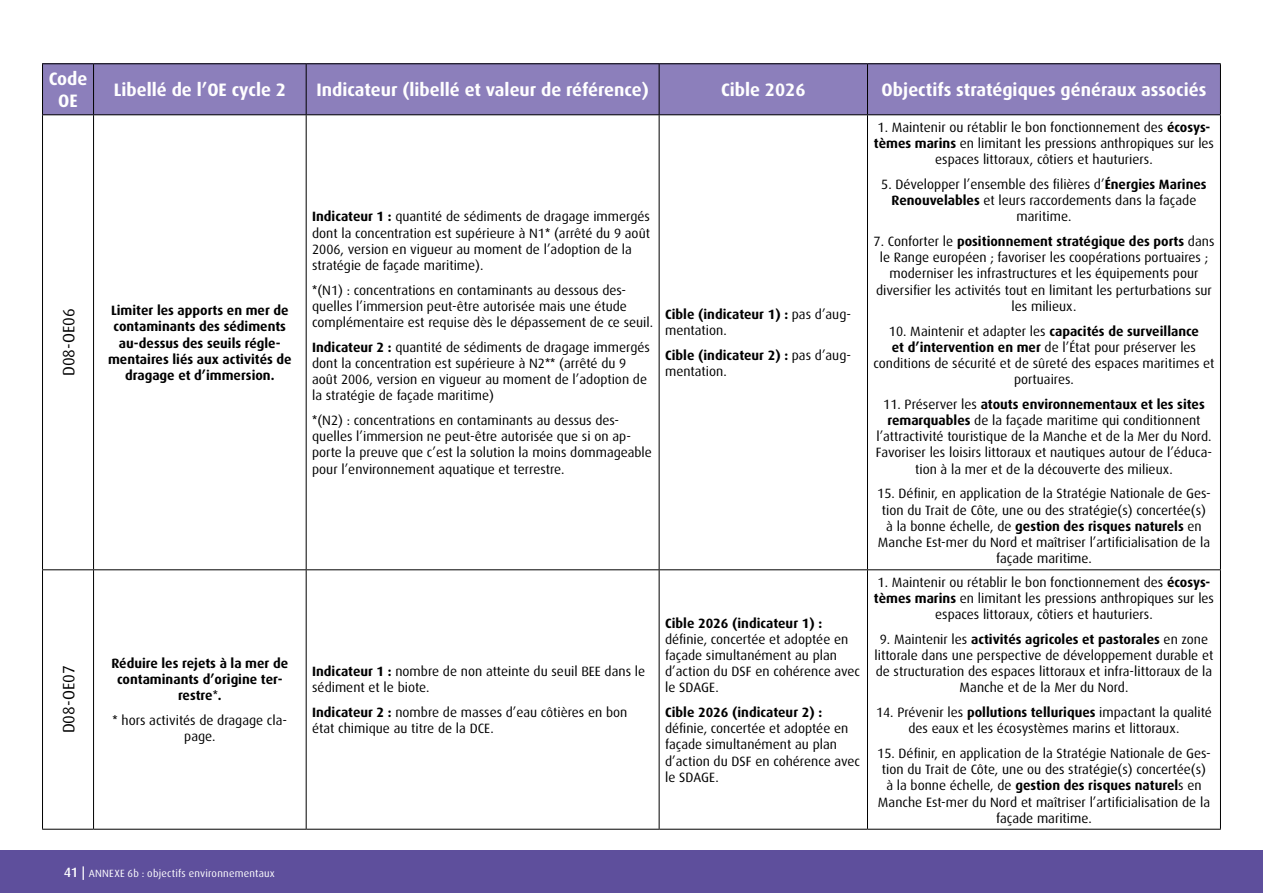
<style>
.page{position:relative;width:1263px;height:893px;background:#fff}
.page>*{position:absolute;margin:0;border:0;box-sizing:border-box;transform-origin:0 0}
.t1{font:700 18px/21.6px "Dax OT";color:#fff;text-align:center}
.t2{font:16.5px "Dax OT";color:#000}
.t3{font:13.5px/16.2px "Dax OT";color:#000;text-align:center}
.t4{font:700 13.5px/16.2px "Dax OT";color:#000;text-align:center}
.t5{font:10.5px "Dax OT";letter-spacing:.02em;color:#fff}
.s1{font-weight:700}
.s2{font-family:"Arial"}
.s3{font-weight:400}
.s4{font-family:"Arial";font-weight:400}
.s5{font-weight:500;font-size:13.5px}
</style>
<div class="page">
<div style="left:0;top:850px;width:1263px;height:43px;background:#5e4f9c"></div>
<div style="left:43px;top:64px;width:51px;height:51px;background:#8c7fbb"></div>
<div style="left:94px;top:64px;width:212px;height:51px;background:#8c7fbb"></div>
<div style="left:306px;top:64px;width:353px;height:51px;background:#8c7fbb"></div>
<div style="left:659px;top:64px;width:208px;height:51px;background:#8c7fbb"></div>
<div style="left:867px;top:64px;width:353px;height:51px;background:#8c7fbb"></div>
<hr style="left:42px;top:63px;width:52px;height:1px;background:#000">
<hr style="left:42px;top:64px;width:1px;height:50px;background:#000">
<hr style="left:94px;top:63px;width:212px;height:1px;background:#000">
<hr style="left:93px;top:64px;width:1px;height:50px;background:#000">
<hr style="left:306px;top:63px;width:353px;height:1px;background:#000">
<hr style="left:306px;top:64px;width:1px;height:50px;background:#000">
<hr style="left:659px;top:63px;width:208px;height:1px;background:#000">
<hr style="left:659px;top:64px;width:1px;height:50px;background:#000">
<hr style="left:867px;top:63px;width:354px;height:1px;background:#000">
<hr style="left:867px;top:64px;width:1px;height:50px;background:#000">
<hr style="left:1220px;top:64px;width:1px;height:50px;background:#000">
<hr style="left:42px;top:114px;width:52px;height:1px;background:#000">
<hr style="left:42px;top:115px;width:1px;height:454px;background:#000">
<hr style="left:94px;top:114px;width:212px;height:1px;background:#000">
<hr style="left:93px;top:115px;width:1px;height:454px;background:#000">
<hr style="left:306px;top:114px;width:353px;height:1px;background:#000">
<hr style="left:306px;top:115px;width:1px;height:454px;background:#000">
<hr style="left:659px;top:114px;width:208px;height:1px;background:#000">
<hr style="left:659px;top:115px;width:1px;height:454px;background:#000">
<hr style="left:867px;top:114px;width:354px;height:1px;background:#000">
<hr style="left:867px;top:115px;width:1px;height:454px;background:#000">
<hr style="left:1220px;top:115px;width:1px;height:454px;background:#000">
<hr style="left:42px;top:569px;width:52px;height:1px;background:#000">
<hr style="left:42px;top:570px;width:1px;height:259px;background:#000">
<hr style="left:94px;top:569px;width:212px;height:1px;background:#000">
<hr style="left:93px;top:570px;width:1px;height:259px;background:#000">
<hr style="left:306px;top:569px;width:353px;height:1px;background:#000">
<hr style="left:306px;top:570px;width:1px;height:259px;background:#000">
<hr style="left:659px;top:569px;width:208px;height:1px;background:#000">
<hr style="left:659px;top:570px;width:1px;height:259px;background:#000">
<hr style="left:867px;top:569px;width:354px;height:1px;background:#000">
<hr style="left:867px;top:570px;width:1px;height:259px;background:#000">
<hr style="left:1220px;top:570px;width:1px;height:259px;background:#000">
<hr style="left:42px;top:829px;width:52px;height:1px;background:#000">
<hr style="left:94px;top:829px;width:212px;height:1px;background:#000">
<hr style="left:306px;top:829px;width:353px;height:1px;background:#000">
<hr style="left:659px;top:829px;width:208px;height:1px;background:#000">
<hr style="left:867px;top:829px;width:354px;height:1px;background:#000">
<p class="t1" style="left:49px;top:68px;width:40px">Code<br>OE</p>
<p class="t1" style="left:114px;top:79px;width:174px">Libellé de l’OE cycle 2</p>
<p class="t1" style="left:316px;top:79px;width:334px">Indicateur (libellé et valeur de référence)</p>
<p class="t1" style="left:721px;top:79px;width:86px">Cible 2026</p>
<p class="t1" style="left:881px;top:79px;width:326px">Objectifs stratégiques généraux associés</p>
<p class="t2" style="left:60px;top:376px;width:69px;rotate:-90deg">D08-OE06</p>
<p class="t4" style="left:108px;top:302px;width:185px">Limiter les apports en mer de contaminants des sédiments au-dessus des seuils régle&shy;mentaires liés aux activités de dragage et d’immersion.</p>
<p class="t3" style="left:312px;top:209px;width:339px;text-align:left"><span class="s1">Indicateur 1 :</span> quantité de sédiments de dragage immergés dont la concentration est supérieure à N1<span class="s2">*</span> (arrêté du 9 août 2006, version en vigueur au moment de l’adoption de la stratégie de façade maritime).</p>
<p class="t3" style="left:312px;top:282px;width:342px;text-align:left"><span class="s2">*</span>(N1) : concentrations en contaminants au dessous des&shy;quelles l’immersion peut-être autorisée mais une étude complémentaire est requise dès le dépassement de ce seuil.</p>
<p class="t3" style="left:312px;top:339px;width:339px;text-align:left"><span class="s1">Indicateur 2 :</span> quantité de sédiments de dragage immergés dont la concentration est supérieure à N2<span class="s2">**</span> (arrêté du 9 août 2006, version en vigueur au moment de l’adoption de</p>
<p class="t3" style="left:312px;top:383px;width:308px;line-height:24.8px;text-align:left">la stratégie de façade maritime)<br><span class="s2">*</span>(N2) : concentrations en contaminants au dessus des-</p>
<p class="t3" style="left:312px;top:429px;width:341px;text-align:left">quelles l’immersion ne peut-être autorisée que si on ap&shy;porte la preuve que c’est la solution la moins dommageable pour l’environnement aquatique et terrestre.</p>
<p class="t4" style="left:665px;top:306px;width:187px;text-align:left">Cible (indicateur 1) : <span class="s3">pas d’aug&shy;mentation.</span></p>
<p class="t4" style="left:665px;top:347px;width:187px;text-align:left">Cible (indicateur 2) : <span class="s3">pas d’aug&shy;mentation.</span></p>
<p class="t3" style="left:874px;top:119px;width:342px">1. Maintenir ou rétablir le bon fonctionnement des <span class="s1">écosys&shy;tèmes marins</span> en limitant les pressions anthropiques sur les espaces littoraux, côtiers et hauturiers.</p>
<p class="t3" style="left:881px;top:176px;width:327px">5. Développer l’ensemble des flières d’<span class="s1">Énergies Marines<br>Renouvelables</span> et leurs raccordements dans la façade maritime.</p>
<p class="t3" style="left:873px;top:233px;width:342px">7. Conforter le <span class="s1">positionnement stratégique des ports</span> dans le Range européen ; favoriser les coopérations portuaires ; moderniser les infrastructures et les équipements pour</p>
<p class="t3" style="left:876px;top:282px;width:337px">diversifer les activités tout en limitant les perturbations sur les milieux.</p>
<p class="t3" style="left:873px;top:323px;width:342px">10. Maintenir et adapter les <span class="s1">capacités de surveillance<br>et d’intervention en mer</span> de l’État pour préserver les conditions de sécurité et de sûreté des espaces maritimes et portuaires.</p>
<p class="t3" style="left:876px;top:396px;width:338px">11. Préserver les <span class="s1">atouts environnementaux et les sites remarquables</span> de la façade maritime qui conditionnent l’attractivité touristique de la Manche et de la Mer du Nord.<br>Favoriser les loisirs littoraux et nautiques autour de l’éduca&shy;tion à la mer et de la découverte des milieux.</p>
<p class="t3" style="left:877px;top:486px;width:335px">15. Défnir, en application de la Stratégie Nationale de Ges&shy;tion du Trait de Côte, une ou des stratégie(s) concertée(s) à la bonne échelle, de <span class="s1">gestion des risques naturels</span> en Manche Est-mer du Nord et maîtriser l’artifcialisation de la façade maritime.</p>
<p class="t3" style="left:874px;top:574px;width:342px">1. Maintenir ou rétablir le bon fonctionnement des <span class="s1">écosys&shy;tèmes marins</span> en limitant les pressions anthropiques sur les espaces littoraux, côtiers et hauturiers.</p>
<p class="t3" style="left:874px;top:631px;width:340px">9. Maintenir les <span class="s1">activités agricoles et pastorales</span> en zone littorale dans une perspective de développement durable et de structuration des espaces littoraux et infra-littoraux de la Manche et de la Mer du Nord.</p>
<p class="t3" style="left:876px;top:704px;width:337px">14. Prévenir les <span class="s1">pollutions telluriques</span> impactant la qualité des eaux et les écosystèmes marins et littoraux.</p>
<p class="t3" style="left:665px;top:615px;width:196px;text-align:left"><span class="s1">Cible 2026 (indicateur 1) : </span>défnie, concertée et adoptée en façade simultanément au plan d’action du DSF en cohérence avec le SDAGE.</p>
<p class="t3" style="left:665px;top:704px;width:185px;text-align:left"><span class="s1">Cible 2026 (indicateur 2) : </span>défnie, concertée et adoptée en</p>
<p class="t2" style="left:60px;top:733px;width:69px;rotate:-90deg">D08-OE07</p>
<p class="t4" style="left:111px;top:655px;width:178px">Réduire les rejets à la mer de contaminants d’origine ter&shy;restre<span class="s4">*</span>.</p>
<p class="t3" style="left:312px;top:663px;width:334px;text-align:left"><span class="s1">Indicateur 1 :</span> nombre de non atteinte du seuil BEE dans le sédiment et le biote.</p>
<p class="t3" style="left:312px;top:704px;width:317px;text-align:left"><span class="s1">Indicateur 2 :</span> nombre de masses d’eau côtières en bon état chimique au titre de la DCE.</p>
<p class="t3" style="left:113px;top:712px;width:176px"><span class="s2">*</span> hors activités de dragage cla-</p>
<p class="t3" style="left:184px;top:729px;width:33px">page.</p>
<p class="t3" style="left:665px;top:737px;width:196px;text-align:left">façade simultanément au plan d’action du DSF en cohérence avec le SDAGE.</p>
<p class="t3" style="left:877px;top:745px;width:335px">15. Défnir, en application de la Stratégie Nationale de Ges&shy;tion du Trait de Côte, une ou des stratégie(s) concertée(s) à la bonne échelle, de <span class="s1">gestion des risques naturel</span>s en Manche Est-mer du Nord et maîtriser l’artifcialisation de la façade maritime.</p>
<p class="t5" style="left:64px;top:867px;width:213px"><span class="s5">41 |</span> ANNEXE 6b : objectifs environnementaux</p>
</div>
